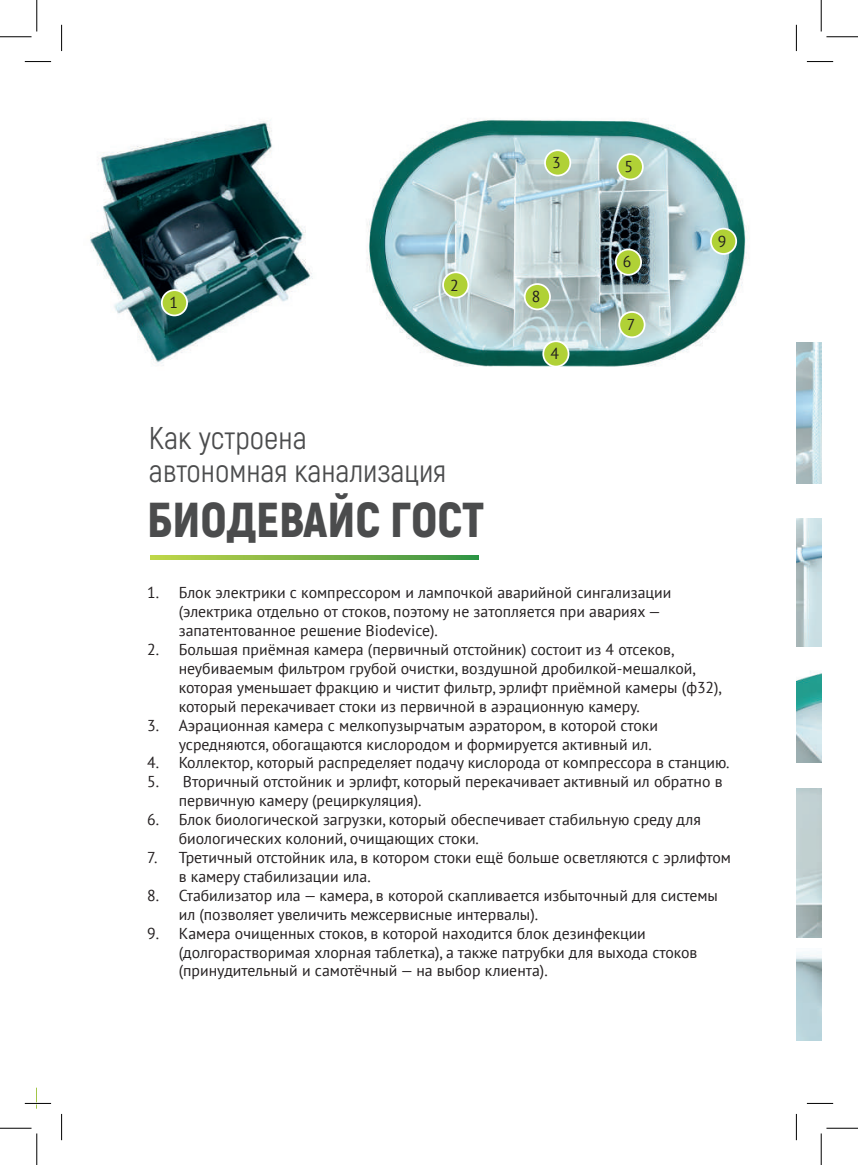
<style>
.page{position:relative;width:858px;height:1165px;background:#fff}
.page>*{position:absolute;margin:0;border:0;box-sizing:border-box;transform-origin:0 0}
.t1{font:900 49px "Akrobat";color:#4b4c4d}
.t2{font:31.5px/33.2px "Akrobat";color:#4b4c4d}
.t3{font:15.75px/18.9px "PT Sans";color:#231f20}
</style>
<div class="page">
<img style="left:367px;top:118px;width:380px;height:249px">
<img style="left:90px;top:120px;width:223px;height:246px">
<svg style="left:151px;top:556px;width:327px;height:3px"></svg>
<div style="left:162px;top:290px;width:25px;height:25px;background:#b0d136;border-radius:50%"></div>
<div style="left:161px;top:289px;width:27px;height:27px;border:2px solid #fff;border-radius:50%"></div>
<div style="left:443px;top:272px;width:25px;height:26px;background:#b0d136;border-radius:50%"></div>
<div style="left:442px;top:271px;width:27px;height:27px;border:2px solid #fff;border-radius:50%"></div>
<div style="left:545px;top:150px;width:25px;height:26px;background:#b0d136;border-radius:50%"></div>
<div style="left:544px;top:149px;width:27px;height:27px;border:2px solid #fff;border-radius:50%"></div>
<div style="left:524px;top:284px;width:26px;height:25px;background:#b0d136;border-radius:50%"></div>
<div style="left:523px;top:283px;width:27px;height:27px;border:2px solid #fff;border-radius:50%"></div>
<div style="left:710px;top:229px;width:26px;height:25px;background:#b0d136;border-radius:50%"></div>
<div style="left:709px;top:228px;width:27px;height:27px;border:2px solid #fff;border-radius:50%"></div>
<div style="left:543px;top:341px;width:25px;height:26px;background:#b0d136;border-radius:50%"></div>
<div style="left:542px;top:340px;width:27px;height:27px;border:2px solid #fff;border-radius:50%"></div>
<div style="left:617px;top:154px;width:25px;height:25px;background:#b0d136;border-radius:50%"></div>
<div style="left:616px;top:153px;width:27px;height:27px;border:2px solid #fff;border-radius:50%"></div>
<div style="left:615px;top:249px;width:26px;height:26px;background:#b0d136;border-radius:50%"></div>
<div style="left:614px;top:249px;width:27px;height:27px;border:2px solid #fff;border-radius:50%"></div>
<div style="left:619px;top:312px;width:25px;height:25px;background:#b0d136;border-radius:50%"></div>
<div style="left:618px;top:311px;width:27px;height:27px;border:2px solid #fff;border-radius:50%"></div>
<img style="left:796px;top:342px;width:25px;height:142px">
<img style="left:796px;top:518px;width:25px;height:129px">
<img style="left:796px;top:670px;width:25px;height:92px">
<img style="left:796px;top:788px;width:25px;height:150px">
<svg style="left:25px;top:61px;width:26px;height:1px"></svg>
<svg style="left:806px;top:61px;width:26px;height:1px"></svg>
<svg style="left:25px;top:1103px;width:26px;height:1px"></svg>
<svg style="left:806px;top:1103px;width:26px;height:1px"></svg>
<svg style="left:61px;top:25px;width:1px;height:26px"></svg>
<svg style="left:61px;top:1114px;width:1px;height:26px"></svg>
<svg style="left:795px;top:25px;width:1px;height:26px"></svg>
<svg style="left:795px;top:1114px;width:1px;height:26px"></svg>
<hr style="left:0;top:36px;width:32px;height:1px;background:#000">
<hr style="left:826px;top:36px;width:31px;height:1px;background:#000">
<hr style="left:0;top:1128px;width:32px;height:1px;background:#000">
<hr style="left:826px;top:1128px;width:31px;height:1px;background:#000">
<hr style="left:36px;top:0;width:1px;height:32px;background:#000">
<hr style="left:36px;top:1133px;width:1px;height:32px;background:#000">
<hr style="left:820px;top:0;width:1px;height:32px;background:#000">
<hr style="left:820px;top:1133px;width:1px;height:32px;background:#000">
<p class="t3" style="left:169px;top:293px;width:10px">1</p>
<p class="t3" style="left:450px;top:276px;width:10px">2</p>
<h2 class="t2" style="left:149px;top:421px;width:298px">Как устроена автономная канализация</h2>
<h1 class="t1" style="left:147px;top:488px;width:338px">БИОДЕВАЙС ГОСТ</h1>
<p class="t3" style="left:552px;top:153px;width:10px">3</p>
<p class="t3" style="left:531px;top:287px;width:10px">8</p>
<p class="t3" style="left:550px;top:344px;width:10px">4</p>
<p class="t3" style="left:624px;top:157px;width:10px">5</p>
<p class="t3" style="left:622px;top:252px;width:10px">6</p>
<p class="t3" style="left:626px;top:315px;width:10px">7</p>
<p class="t3" style="left:717px;top:231px;width:10px">9</p>
<p class="t3" style="left:179px;top:583px;width:494px;text-indent:-32px">1. Блок электрики с компрессором и лампочкой аварийной сингализации (электрика отдельно от стоков, поэтому не затопляется при авариях — запатентованное решение Biodevice).</p>
<p class="t3" style="left:179px;top:640px;width:545px;text-indent:-32px">2. Большая приёмная камера (первичный отстойник) состоит из 4 отсеков, неубиваемым фильтром грубой очистки, воздушной дробилкой-мешалкой, которая уменьшает фракцию и чистит фильтр, эрлифт приёмной камеры (ф32), который перекачивает стоки из первичной в аэрационную камеру.</p>
<p class="t3" style="left:179px;top:715px;width:480px;text-indent:-32px">3. Аэрационная камера с мелкопузырчатым аэратором, в которой стоки усредняются, обогащаются кислородом и формируется активный ил.</p>
<p class="t3" style="left:147px;top:753px;width:583px">4. Коллектор, который распределяет подачу кислорода от компрессора в станцию.</p>
<p class="t3" style="left:179px;top:772px;width:545px;text-indent:-32px">5. Вторичный отстойник и эрлифт, который перекачивает активный ил обратно в первичную камеру (рециркуляция).</p>
<p class="t3" style="left:179px;top:810px;width:523px;text-indent:-32px">6. Блок биологической загрузки, который обеспечивает стабильную среду для биологических колоний, очищающих стоки.</p>
<p class="t3" style="left:179px;top:848px;width:553px;text-indent:-32px">7. Третичный отстойник ила, в котором стоки ещё больше осветляются с эрлифтом в камеру стабилизации ила.</p>
<p class="t3" style="left:179px;top:885px;width:540px;text-indent:-32px">8. Стабилизатор ила — камера, в которой скапливается избыточный для системы ил (позволяет увеличить межсервисные интервалы).</p>
<p class="t3" style="left:179px;top:923px;width:520px;text-indent:-32px">9. Камера очищенных стоков, в которой находится блок дезинфекции (долгорастворимая хлорная таблетка), а также патрубки для выхода стоков (принудительный и самотёчный — на выбор клиента).</p>
</div>
